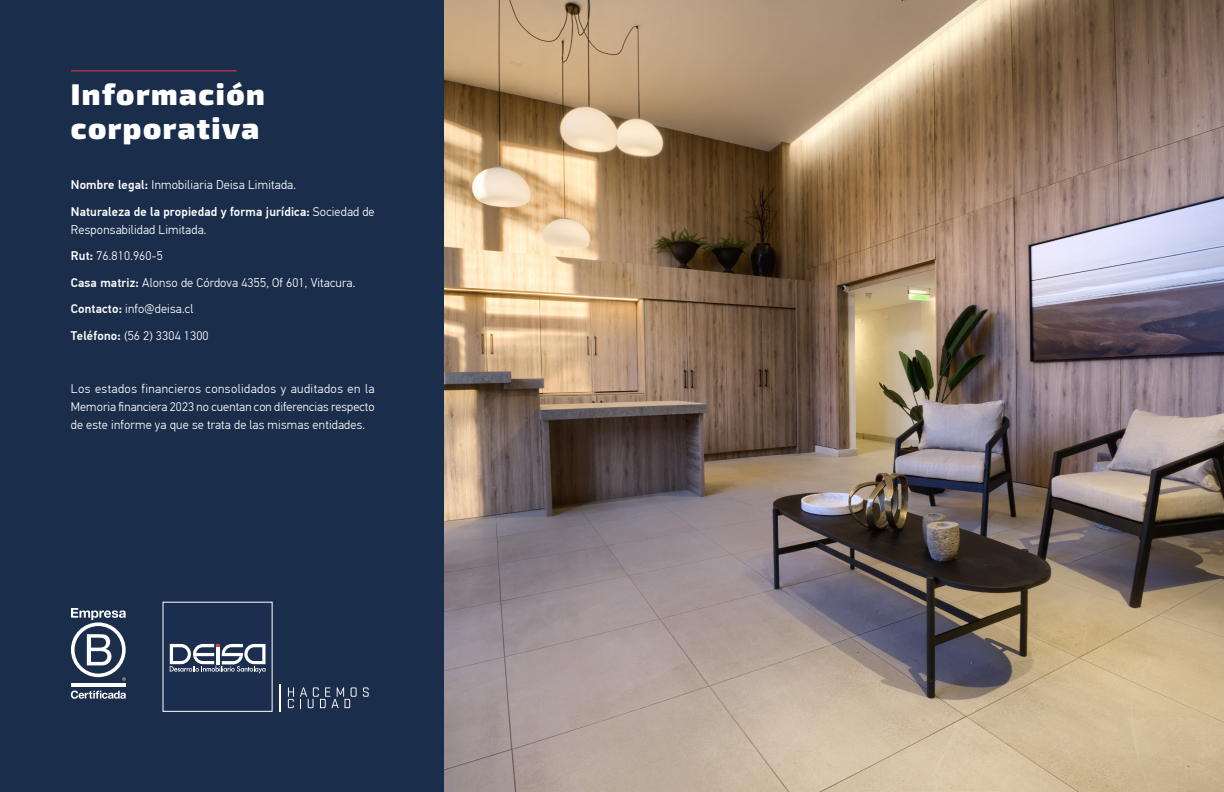
<style>
.page{position:relative;width:1224px;height:792px;background:#1a2d4b}
.page>*{position:absolute;margin:0;border:0;box-sizing:border-box;transform-origin:0 0}
.t1{font:900 30px/34px "Exo 2";letter-spacing:.05em;color:#fff}
.t2{font:300 12.5px/26.5px "PF Din Text Pro";letter-spacing:.015em;color:#fff}
.t3{font:500 12.5px/26.5px "PF Din Text Pro";letter-spacing:.015em;color:#fff}
.s1{font-weight:300}
.s2{font-weight:500}
</style>
<div class="page">
<div style="left:163px;top:602px;width:109px;height:110px;background:#1c2e4f"></div>
<svg style="left:363px;top:687px;width:6px;height:10px"></svg>
<svg style="left:288px;top:687px;width:6px;height:21px"></svg>
<svg style="left:300px;top:687px;width:57px;height:21px"></svg>
<hr style="left:279px;top:684px;width:2px;height:28px;background:#fff">
<svg style="left:170px;top:644px;width:96px;height:29px"></svg>
<img style="left:445px;top:0;width:779px;height:792px">
<hr style="left:71px;top:683px;width:55px;height:4px;background:#fff">
<svg style="left:71px;top:608px;width:55px;height:73px"></svg>
<svg style="left:71px;top:691px;width:55px;height:8px"></svg>
<hr style="left:71px;top:70px;width:166px;height:1px;background:#e73743">
<h1 class="t1" style="left:71px;top:78px;width:195px">Información corporativa</h1>
<p class="t3" style="left:71px;top:172px;width:305px">Nombre legal: <span class="s1">Inmobiliaria Deisa Limitada.<br></span>Naturaleza de la propiedad y forma jurídica: <span class="s1">Sociedad de</span></p>
<p class="t2" style="left:71px;top:216px;width:286px">Responsabilidad Limitada.<br><span class="s2">Rut:</span> 76.810.960-5<br><span class="s2">Casa matriz:</span> Alonso de Córdova 4355, Of 601, Vitacura.<br><span class="s2">Contacto:</span> info@deisa.cl<br><span class="s2">Teléfono:</span> (56 2) 3304 1300</p>
<p class="t2" style="left:71px;top:380px;width:305px;line-height:18px;text-align:justify">Los estados financieros consolidados y auditados en la Memoria financiera 2023 no cuentan con diferencias respecto de este informe ya que se trata de las mismas entidades.</p>
</div>
